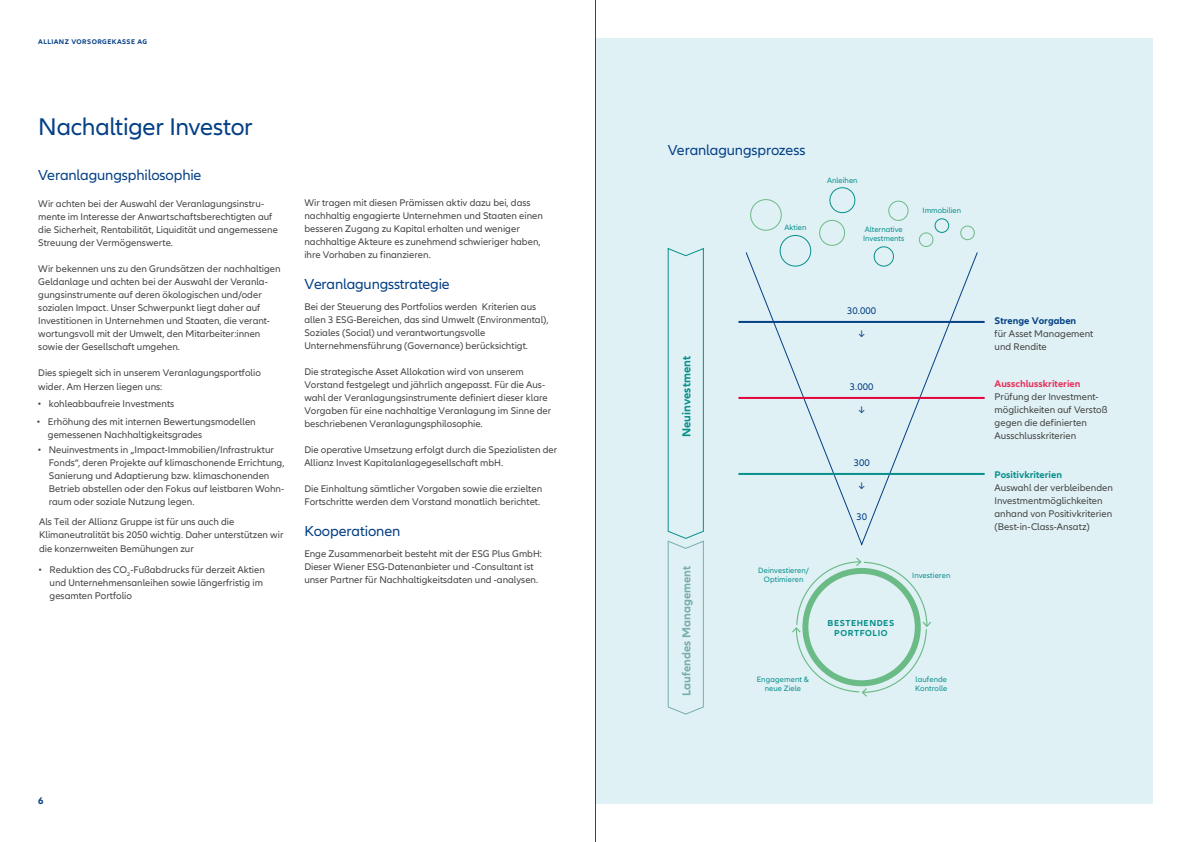
<style>
.page{position:relative;width:1191px;height:842px;background:#fff}
.page>*{position:absolute;margin:0;border:0;box-sizing:border-box;transform-origin:0 0}
.t1{font:25px "Allianz Neo";letter-spacing:-.01em;color:#033f85}
.t2{font:15px "Allianz Neo";letter-spacing:-.01em;color:#033f85}
.t3{font:700 12px "Allianz Neo";color:#77aeac}
.t4{font:700 12px "Allianz Neo";color:#078f8c}
.t5{font:10px/13px "Allianz Neo";color:#424241}
.t6{font:700 10px "Allianz Neo";color:#e7305c}
.t7{font:10px "Allianz Neo";color:#033f85}
.t8{font:700 10px "Allianz Neo";color:#033f85}
.t9{font:700 10px "Allianz Neo";color:#078f8c}
.t10{font:700 9px/10px "Allianz Neo";letter-spacing:.06em;color:#078f8c;text-align:center}
.t11{font:8px/9px "Allianz Neo";letter-spacing:.005em;color:#078f8c;text-align:center}
.t12{font:700 7px "Allianz Neo";letter-spacing:.06em;color:#033f85}
</style>
<div class="page">
<div style="left:595px;top:38px;width:557px;height:766px;background:#e0f1f5"></div>
<div style="left:750px;top:199px;width:31px;height:32px;border:1px solid #6bbb87;border-radius:50%"></div>
<svg style="left:792px;top:557px;width:139px;height:140px"></svg>
<svg style="left:745px;top:252px;width:233px;height:294px"></svg>
<div style="left:779px;top:235px;width:32px;height:32px;border:1px solid #078f8c;border-radius:50%"></div>
<div style="left:829px;top:187px;width:26px;height:26px;border:1px solid #078f8c;border-radius:50%"></div>
<div style="left:873px;top:246px;width:21px;height:21px;border:1px solid #078f8c;border-radius:50%"></div>
<div style="left:934px;top:218px;width:15px;height:15px;border:1px solid #078f8c;border-radius:50%"></div>
<hr style="left:738px;top:321px;width:246px;height:2px;background:#033f85">
<hr style="left:738px;top:397px;width:246px;height:2px;background:#e4003a">
<hr style="left:738px;top:473px;width:246px;height:2px;background:#078f8c">
<div style="left:819px;top:220px;width:26px;height:26px;border:1px solid #6bbb87;border-radius:50%"></div>
<div style="left:888px;top:201px;width:20px;height:20px;border:1px solid #6bbb87;border-radius:50%"></div>
<div style="left:919px;top:232px;width:14px;height:15px;border:1px solid #6bbb87;border-radius:50%"></div>
<div style="left:960px;top:226px;width:14px;height:14px;border:1px solid #6bbb87;border-radius:50%"></div>
<svg style="left:667px;top:248px;width:37px;height:467px"></svg>
<hr style="left:595px;top:0;width:1px;height:842px;background:#424241">
<p class="t12" style="left:38px;top:37px;width:110px">ALLIANZ VORSORGEKASSE AG</p>
<h1 class="t1" style="left:38px;top:113px;width:216px">Nachaltiger Investor</h1>
<h2 class="t2" style="left:38px;top:166px;width:165px">Veranlagungsphilosophie</h2>
<p class="t5" style="left:38px;top:198px;width:241px">Wir achten bei der Auswahl der Veranlagungsinstru&shy;mente im Interesse der Anwartschaftsberechtigten auf die Sicherheit, Rentabilität, Liquidität und angemessene Streuung der Vermögenswerte.</p>
<p class="t5" style="left:38px;top:263px;width:244px">Wir bekennen uns zu den Grundsätzen der nachhaltigen Geldanlage und achten bei der Auswahl der Veranla&shy;gungsinstrumente auf deren ökologischen und/oder sozialen Impact. Unser Schwerpunkt liegt daher auf Investitionen in Unternehmen und Staaten, die verant&shy;wortungsvoll mit der Umwelt, den Mitarbeiter:innen sowie der Gesellschaft umgehen.</p>
<p class="t5" style="left:38px;top:366px;width:224px;line-height:13.5px">Dies spiegelt sich in unserem Veranlagungsportfolio wider. Am Herzen liegen uns:</p>
<p class="t5" style="left:37px;top:398px;width:138px">• kohleabbaufreie Investments</p>
<p class="t5" style="left:48px;top:415px;width:209px;text-indent:-11px">• Erhöhung des mit internen Bewertungsmodellen gemessenen Nachhaltigkeitsgrades</p>
<p class="t5" style="left:49px;top:444px;width:237px;text-indent:-11px">• Neuinvestments in „Impact-Immobilien/Infrastruktur Fonds“, deren Projekte auf klimaschonende Errichtung, Sanierung und Adaptierung bzw. klimaschonenden Betrieb abstellen oder den Fokus auf leistbaren Wohn&shy;raum oder soziale Nutzung legen.</p>
<p class="t5" style="left:39px;top:516px;width:246px;line-height:13.3px">Als Teil der Allianz Gruppe ist für uns auch die<br>Klimaneutralität bis 2050 wichtig. Daher unterstützen wir die konzernweiten Bemühungen zur</p>
<p class="t5" style="left:50px;top:563px;width:217px;text-indent:-11px">• Reduktion des CO<sub>2</sub>-Fußabdrucks für derzeit Aktien und Unternehmensanleihen sowie längerfristig im gesamten Portfolio</p>
<p class="t5" style="left:304px;top:197px;width:240px">Wir tragen mit diesen Prämissen aktiv dazu bei, dass nachhaltig engagierte Unternehmen und Staaten einen besseren Zugang zu Kapital erhalten und weniger nachhaltige Akteure es zunehmend schwieriger haben, ihre Vorhaben zu finanzieren.</p>
<h2 class="t2" style="left:304px;top:276px;width:147px">Veranlagungsstrategie</h2>
<p class="t5" style="left:304px;top:301px;width:246px">Bei der Steuerung des Portfolios werden Kriterien aus allen 3 ESG-Bereichen, das sind Umwelt (Environmental), Soziales (Social) und verantwortungsvolle Unternehmensführung (Governance) berücksichtigt.</p>
<p class="t5" style="left:304px;top:366px;width:248px">Die strategische Asset Allokation wird von unserem Vorstand festgelegt und jährlich angepasst. Für die Aus&shy;wahl der Veranlagungsinstrumente definiert dieser klare Vorgaben für eine nachhaltige Veranlagung im Sinne der beschriebenen Veranlagungsphilosophie.</p>
<p class="t5" style="left:304px;top:444px;width:254px">Die operative Umsetzung erfolgt durch die Spezialisten der<br>Allianz Invest Kapitalanlagegesellschaft mbH.</p>
<p class="t5" style="left:304px;top:483px;width:239px">Die Einhaltung sämtlicher Vorgaben sowie die erzielten<br>Fortschritte werden dem Vorstand monatlich berichtet.</p>
<h2 class="t2" style="left:304px;top:523px;width:97px">Kooperationen</h2>
<p class="t5" style="left:304px;top:548px;width:239px">Enge Zusammenarbeit besteht mit der ESG Plus GmbH:<br>Dieser Wiener ESG-Datenanbieter und -Consultant ist unser Partner für Nachhaltigkeitsdaten und -analysen.</p>
<p class="t8" style="left:38px;top:794px;width:7px">6</p>
<h2 class="t2" style="left:668px;top:142px;width:139px">Veranlagungsprozess</h2>
<p class="t11" style="left:784px;top:223px;width:23px">Aktien</p>
<p class="t11" style="left:827px;top:176px;width:32px">Anleihen</p>
<p class="t11" style="left:863px;top:225px;width:43px;text-align:left">Alternative<br>Investments</p>
<p class="t11" style="left:922px;top:206px;width:40px">Immobilien</p>
<p class="t4" style="left:679px;top:437px;width:82px;rotate:-90deg">Neuinvestment</p>
<p class="t7" style="left:847px;top:305px;width:30px">30.000</p>
<p class="t7" style="left:858px;top:328px;width:8px">↓</p>
<p class="t7" style="left:850px;top:381px;width:25px">3.000</p>
<p class="t7" style="left:858px;top:404px;width:8px">↓</p>
<p class="t7" style="left:853px;top:457px;width:18px">300</p>
<p class="t7" style="left:858px;top:480px;width:8px">↓</p>
<p class="t7" style="left:856px;top:511px;width:12px">30</p>
<p class="t3" style="left:679px;top:696px;width:131px;rotate:-90deg">Laufendes Management</p>
<p class="t11" style="left:758px;top:566px;width:52px">Deinvestieren/<br>Optimieren</p>
<p class="t10" style="left:827px;top:618px;width:68px">BESTEHENDES<br>PORTFOLIO</p>
<p class="t11" style="left:912px;top:571px;width:40px">Investieren</p>
<p class="t11" style="left:757px;top:675px;width:54px">Engagement &amp; neue Ziele</p>
<p class="t11" style="left:915px;top:675px;width:34px;text-align:left">laufende<br>Kontrolle</p>
<p class="t8" style="left:994px;top:315px;width:83px">Strenge Vorgaben</p>
<p class="t5" style="left:994px;top:328px;width:100px">für Asset Management und Rendite</p>
<p class="t6" style="left:994px;top:378px;width:87px">Ausschlusskriterien</p>
<p class="t5" style="left:994px;top:390px;width:114px">Prüfung der Investment&shy;möglichkeiten auf Verstoß gegen die definierten<br>Ausschlusskriterien</p>
<p class="t9" style="left:994px;top:468px;width:69px">Positivkriterien</p>
<p class="t5" style="left:994px;top:481px;width:120px">Auswahl der verbleibenden<br>Investmentmöglichkeiten anhand von Positivkriterien (Best-in-Class-Ansatz)</p>
</div>
